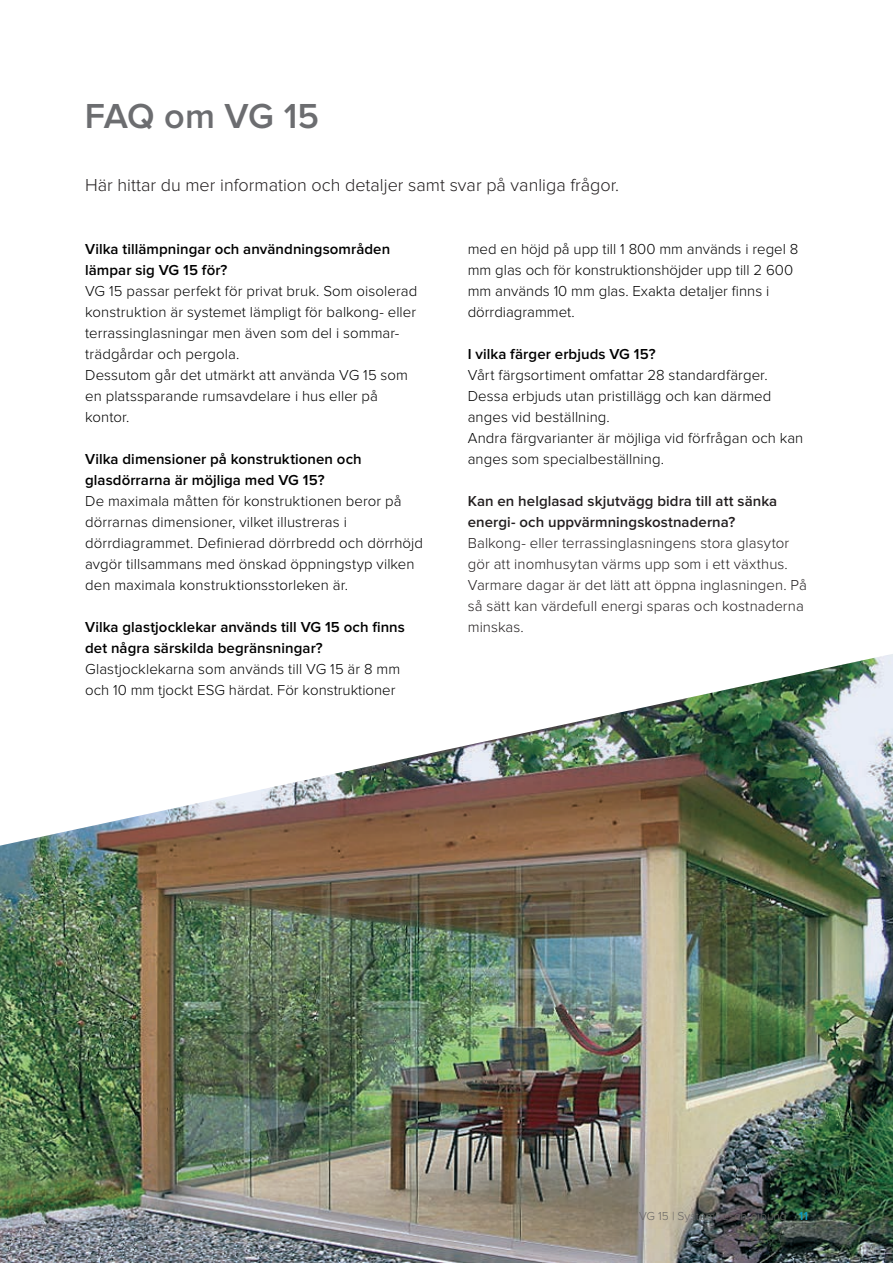
<style>
.page{position:relative;width:893px;height:1263px;background:#fff}
.page>*{position:absolute;margin:0;border:0;box-sizing:border-box;transform-origin:0 0}
.Titel_1_Grau{font:600 36px "Proxima Nova";letter-spacing:-.015em;color:#6c6d70}
.Lead{font:300 18px "Proxima Nova";color:#231f20}
.Lauftext_Schwarz{font:300 15px/21px "Proxima Nova";letter-spacing:.005em;color:#000}
.Lauftext_Schwarz-2{font:600 15px/21px "Proxima Nova";letter-spacing:.005em;color:#000}
.t1{font:300 15px/21px "Proxima Nova";letter-spacing:.005em;color:#231f20}
.t2{font:600 15px/21px "Proxima Nova";letter-spacing:.005em;color:#231f20}
.t3{font:300 12px "Proxima Nova";color:#6a6765}
.s1{font-weight:600;color:#0a9ac2}
</style>
<div class="page">
<img style="left:0;top:654px;width:893px;height:609px">
<p class="Titel_1_Grau" style="left:85px;top:95px;width:236px">FAQ om VG 15</p>
<p class="Lead" style="left:85px;top:174px;width:535px">Här hittar du mer information och detaljer samt svar på vanliga frågor.</p>
<p class="Lauftext_Schwarz-2" style="left:85px;top:238px;width:307px">Vilka tillämpningar och användningsområden lämpar sig VG 15 för?</p>
<p class="Lauftext_Schwarz" style="left:85px;top:280px;width:334px">VG 15 passar perfekt för privat bruk. Som oisolerad konstruktion är systemet lämpligt för balkong- eller terrassinglasningar men även som del i sommar&shy;trädgårdar och pergola.<br>Dessutom går det utmärkt att använda VG 15 som en platssparande rumsavdelare i hus eller på kontor.</p>
<p class="Lauftext_Schwarz-2" style="left:85px;top:448px;width:278px">Vilka dimensioner på konstruktionen och glasdörrarna är möjliga med VG 15?</p>
<p class="Lauftext_Schwarz" style="left:85px;top:490px;width:339px">De maximala måtten för konstruktionen beror på dörrarnas dimensioner, vilket illustreras i dörrdiagrammet. Definierad dörrbredd och dörrhöjd avgör tillsammans med önskad öppningstyp vilken den maximala konstruktionsstorleken är.</p>
<p class="Lauftext_Schwarz-2" style="left:85px;top:616px;width:321px">Vilka glastjocklekar används till VG 15 och finns det några särskilda begränsningar?</p>
<p class="Lauftext_Schwarz" style="left:85px;top:658px;width:317px">Glastjocklekarna som används till VG 15 är 8 mm och 10 mm tjockt ESG härdat. För konstruktioner</p>
<p class="Lauftext_Schwarz" style="left:468px;top:238px;width:332px">med en höjd på upp till 1 800 mm används i regel 8 mm glas och för konstruktionshöjder upp till 2 600 mm används 10 mm glas. Exakta detaljer finns i dörrdiagrammet.</p>
<p class="Lauftext_Schwarz-2" style="left:468px;top:343px;width:189px">I vilka färger erbjuds VG 15?</p>
<p class="Lauftext_Schwarz" style="left:468px;top:364px;width:337px">Vårt färgsortiment omfattar 28 standardfärger.<br>Dessa erbjuds utan pristillägg och kan därmed anges vid beställning.<br>Andra färgvarianter är möjliga vid förfrågan och kan anges som specialbeställning.</p>
<p class="t2" style="left:468px;top:490px;width:311px">Kan en helglasad skjutvägg bidra till att sänka energi- och uppvärmningskostnaderna?</p>
<p class="t1" style="left:468px;top:532px;width:341px">Balkong- eller terrassinglasningens stora glasytor gör att inomhusytan värms upp som i ett växthus.<br>Varmare dagar är det lätt att öppna inglasningen. På så sätt kan värdefull energi sparas och kostnaderna minskas.</p>
<p class="t3" style="left:639px;top:1208px;width:170px">VG 15 | Systembeschreibung <span class="s1">11</span></p>
</div>
